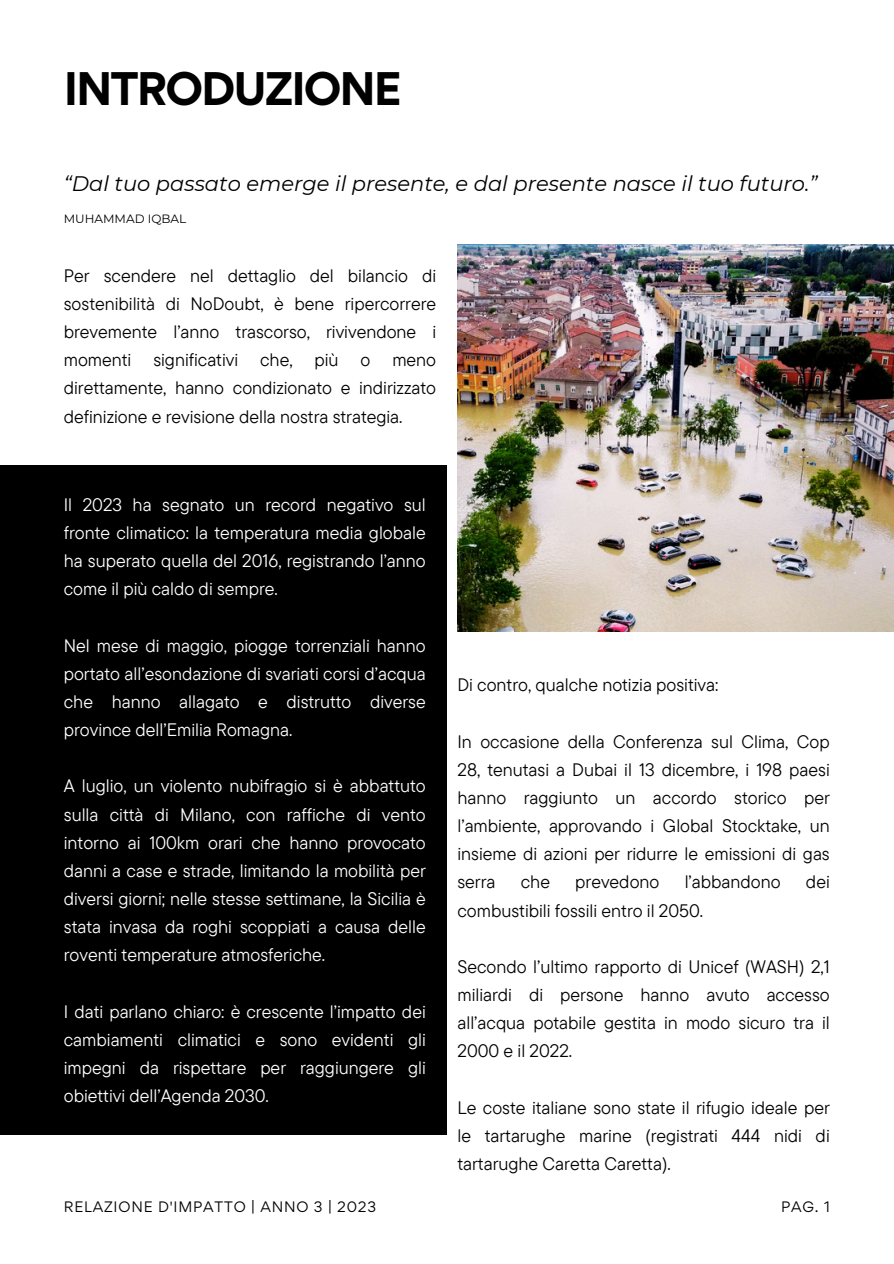
<style>
.page{position:relative;width:894px;height:1264px;background:#fff}
.page>*{position:absolute;margin:0;border:0;box-sizing:border-box;transform-origin:0 0}
.t1{font:700 42px "Gordita";letter-spacing:-.05em;color:#000}
.t2{font:italic 21px "Montserrat";color:#000001}
.t3{font:18px/28.2px "TT Commons Pro";color:#000;text-align:justify}
.t4{font:18px/28.2px "TT Commons Pro";color:#fff;text-align:justify}
.t5{font:13.5px "Gordita";letter-spacing:.06em;color:#000}
.t6{font:13.5px "Gordita";color:#000001}
.t7{font:12px "Montserrat";color:#000001}
</style>
<div class="page">
<div style="left:0;top:465px;width:446px;height:669px;background:#000"></div>
<img style="left:457px;top:244px;width:435px;height:387px">
<h1 class="t1" style="left:64px;top:61px;width:339px">INTRODUZIONE</h1>
<p class="t2" style="left:64px;top:171px;width:755px">“Dal tuo passato emerge il presente, e dal presente nasce il tuo futuro.”</p>
<h3 class="t7" style="left:64px;top:211px;width:124px">MUHAMMAD IQBAL</h3>
<h2 class="t3" style="left:64px;top:261px;width:374px">Per scendere nel dettaglio del bilancio di sostenibilità di NoDoubt, è bene ripercorrere brevemente l’anno trascorso, rivivendone i momenti significativi che, più o meno direttamente, hanno condizionato e indirizzato definizione e revisione della nostra strategia.</h2>
<h3 class="t4" style="left:64px;top:490px;width:363px">Il 2023 ha segnato un record negativo sul fronte climatico: la temperatura media globale ha superato quella del 2016, registrando l’anno come il più caldo di sempre.</h3>
<h3 class="t4" style="left:64px;top:631px;width:363px">Nel mese di maggio, piogge torrenziali hanno portato all’esondazione di svariati corsi d’acqua che hanno allagato e distrutto diverse province dell’Emilia Romagna.</h3>
<h3 class="t4" style="left:64px;top:771px;width:363px">A luglio, un violento nubifragio si è abbattuto sulla città di Milano, con raffiche di vento intorno ai 100km orari che hanno provocato danni a case e strade, limitando la mobilità per diversi giorni; nelle stesse settimane, la Sicilia è stata invasa da roghi scoppiati a causa delle roventi temperature atmosferiche.</h3>
<p class="t4" style="left:64px;top:996px;width:363px">I dati parlano chiaro: è crescente l’impatto dei cambiamenti climatici e sono evidenti gli impegni da rispettare per raggiungere gli obiettivi dell’Agenda 2030.</p>
<p class="t3" style="left:457px;top:670px;width:262px">Di contro, qualche notizia positiva:</p>
<p class="t3" style="left:457px;top:727px;width:374px">In occasione della Conferenza sul Clima, Cop 28, tenutasi a Dubai il 13 dicembre, i 198 paesi hanno raggiunto un accordo storico per l’ambiente, approvando i Global Stocktake, un insieme di azioni per ridurre le emissioni di gas serra</p>
<p class="t3" style="left:520px;top:867px;width:31px">che</p>
<p class="t3" style="left:575px;top:867px;width:86px">prevedono</p>
<p class="t3" style="left:684px;top:867px;width:97px">l’abbandono</p>
<p class="t3" style="left:805px;top:867px;width:25px">dei</p>
<p class="t3" style="left:457px;top:895px;width:247px">combustibili fossili entro il 2050.</p>
<h4 class="t3" style="left:457px;top:952px;width:374px">Secondo l’ultimo rapporto di Unicef (WASH) 2,1 miliardi di persone hanno avuto accesso all’acqua potabile gestita in modo sicuro tra il 2000 e il 2022.</h4>
<h4 class="t3" style="left:457px;top:1092px;width:374px">Le coste italiane sono state il rifugio ideale per le tartarughe marine (registrati 444 nidi di tartarughe Caretta Caretta).</h4>
<h3 class="t5" style="left:64px;top:1197px;width:314px">RELAZIONE D'IMPATTO | ANNO 3 | 2023</h3>
<h3 class="t6" style="left:781px;top:1197px;width:50px">PAG. 1</h3>
</div>
